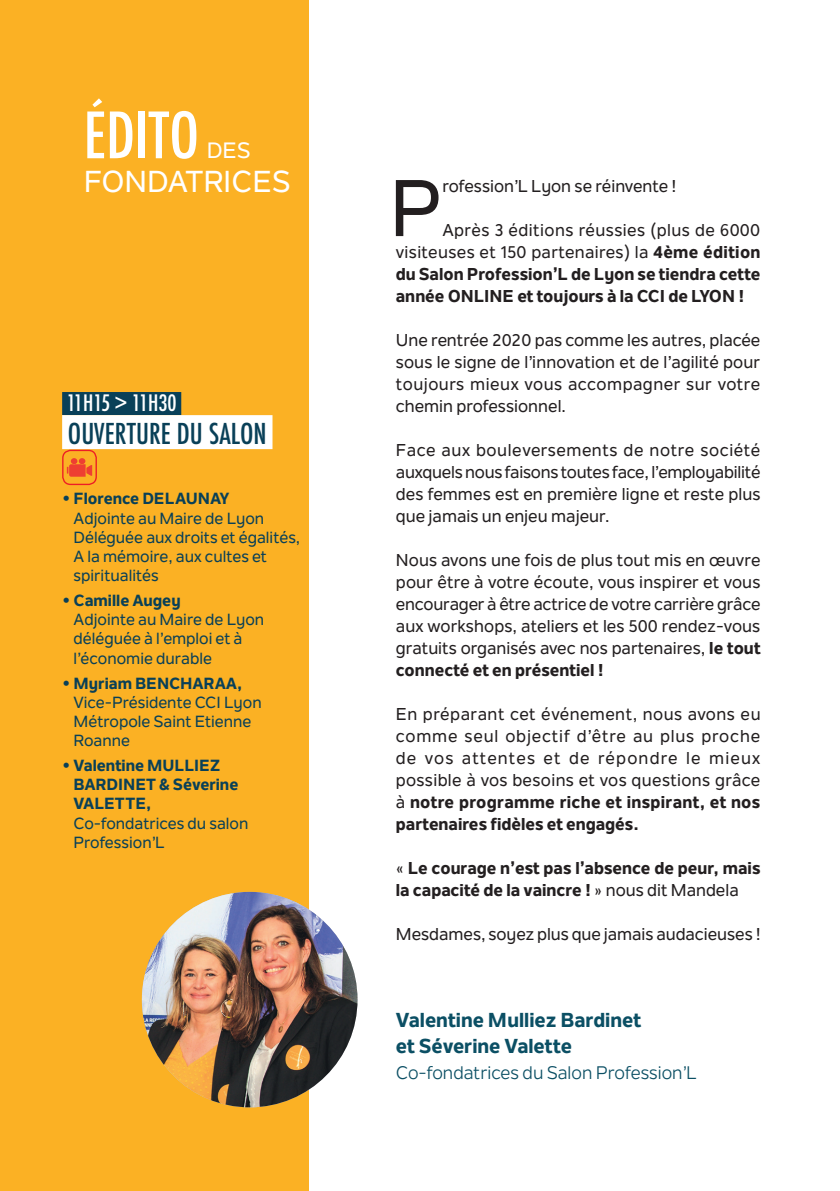
<style>
.page{position:relative;width:840px;height:1191px;background:#fff}
.page>*{position:absolute;margin:0;border:0;box-sizing:border-box;transform-origin:0 0}
.t1{font:500 79.4px "Nolan Next";color:#231f20}
.t2{font:500 condensed 62px "Futura";color:#fff}
.t3{font:500 30px "Nolan Next";color:#fff}
.t4{font:500 condensed 28px "Futura";color:#094058}
.t5{font:500 condensed 22px "Futura";color:#fff}
.t6{font:500 22px "Nolan Next";color:#fff}
.t7{font:800 20px/26px "Nolan Next";color:#0b4f64}
.t8{font:18px "Nolan Next";color:#0b4f64}
.t9{font:500 17px/22px "Nolan Next";color:#231f20;text-align:justify}
.t10{font:800 17px/22px "Nolan Next";color:#231f20;text-align:justify}
.t11{font:500 16px/19.2px "Nolan Next";color:#094058}
.t12{font:800 16px/19.2px "Nolan Next";color:#094058}
.s1{font-weight:500}
.s2{font-weight:800}
</style>
<div class="page">
<div style="left:0;top:0;width:308px;height:1191px;background:#fbb124"></div>
<img style="left:142px;top:892px;width:215px;height:215px;border-radius:108px">
<div style="left:62px;top:392px;width:119px;height:23px;background:#094058"></div>
<div style="left:62px;top:415px;width:210px;height:34px;background:#fff"></div>
<svg style="left:67px;top:458px;width:25px;height:19px"></svg>
<div style="left:62px;top:450px;width:35px;height:35px;border:1px solid #ed1d26;border-radius:8px"></div>
<h2 class="t2" style="left:84px;top:96px;width:117px">ÉDITO</h2>
<p class="t6" style="left:207px;top:137px;width:45px">DES</p>
<h3 class="t3" style="left:84px;top:163px;width:208px">FONDATRICES</h3>
<p class="t5" style="left:67px;top:388px;width:111px">11H15 &gt; 11H30</p>
<h3 class="t4" style="left:68px;top:416px;width:200px">OUVERTURE DU SALON</h3>
<p class="t12" style="left:62px;top:489px;width:169px">• Florence DELAUNAY</p>
<p class="t11" style="left:74px;top:508px;width:228px">Adjointe au Maire de Lyon<br>Déléguée aux droits et égalités,<br>A la mémoire, aux cultes et spiritualités</p>
<p class="t12" style="left:62px;top:590px;width:120px">• Camille Augey</p>
<p class="t11" style="left:74px;top:610px;width:192px">Adjointe au Maire de Lyon déléguée à l’emploi et à l’économie durable</p>
<p class="t12" style="left:62px;top:673px;width:182px">• Myriam BENCHARAA,</p>
<p class="t11" style="left:74px;top:692px;width:189px">Vice-Présidente CCI Lyon<br>Métropole Saint Etienne<br>Roanne</p>
<p class="t12" style="left:74px;top:755px;width:166px;text-indent:-11px">• Valentine MULLIEZ<br>BARDINET &amp; Séverine<br>VALETTE,</p>
<p class="t11" style="left:74px;top:813px;width:176px">Co-fondatrices du salon<br>Profession’L</p>
<h1 class="t1" style="left:389px;top:160px;width:55px">P</h1>
<p class="t9" style="left:442px;top:175px;width:235px">rofession’L Lyon se réinvente !</p>
<p class="t10" style="left:395px;top:219px;width:366px;text-indent:46px"><span class="s1">Après 3 éditions réussies (plus de 6000 visiteuses et 150 partenaires) la</span> 4ème édition du Salon Profession’L de Lyon se tiendra cette année ONLINE et toujours à la CCI de LYON !</p>
<p class="t9" style="left:395px;top:329px;width:366px">Une rentrée 2020 pas comme les autres, placée sous le signe de l’innovation et de l’agilité pour toujours mieux vous accompagner sur votre chemin professionnel.</p>
<p class="t9" style="left:395px;top:439px;width:366px">Face aux bouleversements de notre société auxquels nous faisons toutes face, l’employabilité des femmes est en première ligne et reste plus que jamais un enjeu majeur.</p>
<p class="t9" style="left:395px;top:549px;width:366px">Nous avons une fois de plus tout mis en œuvre pour être à votre écoute, vous inspirer et vous encourager à être actrice de votre carrière grâce aux workshops, ateliers et les 500 rendez-vous gratuits organisés avec nos partenaires, <span class="s2">le tout connecté et en présentiel !</span></p>
<p class="t9" style="left:395px;top:703px;width:366px">En préparant cet événement, nous avons eu comme seul objectif d’être au plus proche de vos attentes et de répondre le mieux possible à vos besoins et vos questions grâce à <span class="s2">notre programme riche et inspirant, et nos partenaires fidèles et engagés.</span></p>
<p class="t10" style="left:395px;top:857px;width:366px"><span class="s1">«</span> Le courage n’est pas l’absence de peur, mais la capacité de la vaincre ! <span class="s1">» nous dit Mandela</span></p>
<p class="t9" style="left:395px;top:923px;width:366px">Mesdames, soyez plus que jamais audacieuses !</p>
<p class="t7" style="left:395px;top:1007px;width:246px">Valentine Mulliez Bardinet et Séverine Valette</p>
<p class="t8" style="left:395px;top:1062px;width:302px">Co-fondatrices du Salon Profession’L</p>
</div>
